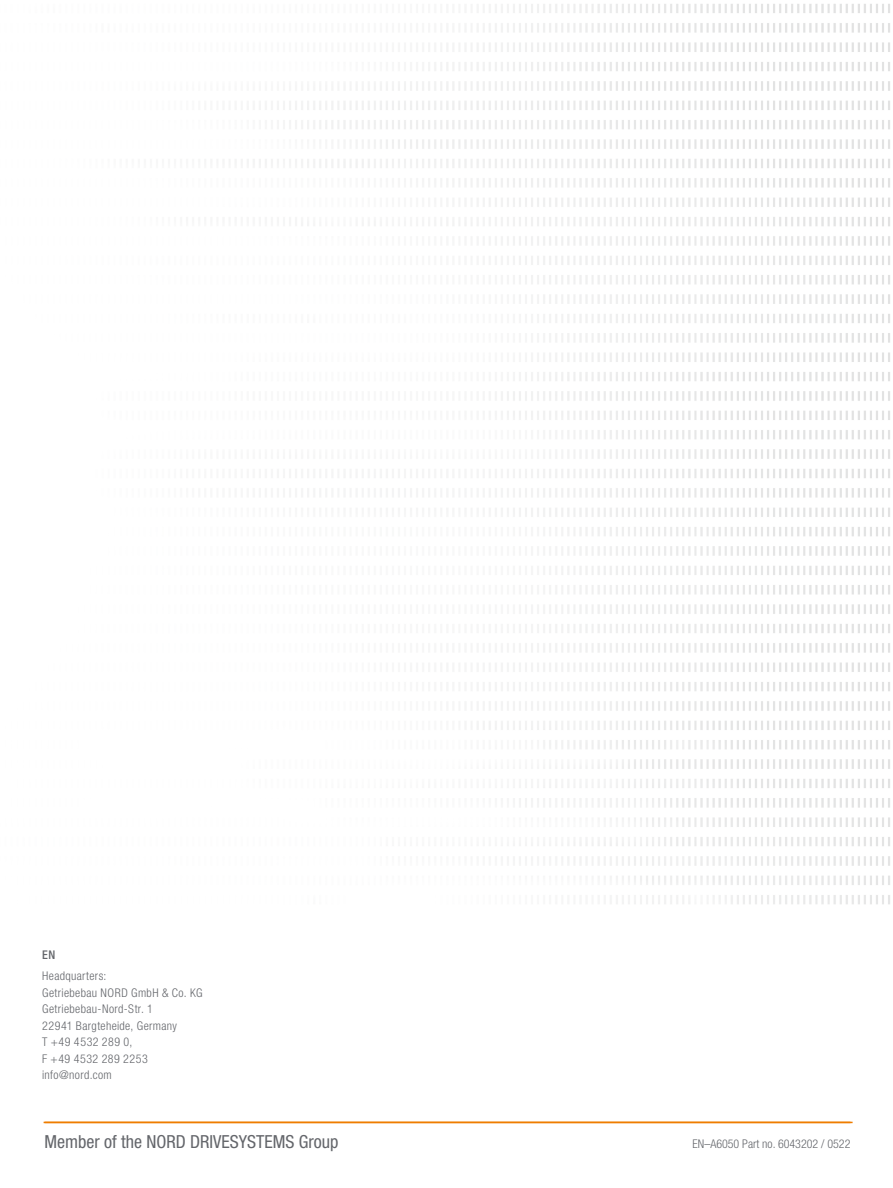
<style>
.page{position:relative;width:893px;height:1188px;background:#fff}
.page>*{position:absolute;margin:0;border:0;box-sizing:border-box;transform-origin:0 0}
.t1{font:condensed 18px "Helvetica Neue LT Std";color:#64666b}
.t2{font:300 condensed 12px "Helvetica Neue LT Std";letter-spacing:.03em;color:#64666b}
.t3{font:300 condensed 12px "Helvetica Neue LT Std";color:#64666b}
.t4{font:500 condensed 12px "Helvetica Neue LT Std";color:#64666b}
</style>
<div class="page">
<hr style="left:45px;top:1122px;width:808px;height:1px;background:#ef7d00">
<img style="left:217px;top:4px;width:673px;height:900px">
<hr style="left:44px;top:1122px;width:806px;height:1px;background:#ef7d00">
<p class="t4" style="left:42px;top:948px;width:15px">EN</p>
<p class="t2" style="left:42px;top:969px;width:66px">Headquarters:</p>
<p class="t2" style="left:42px;top:985px;width:162px">Getriebebau NORD GmbH &amp; Co. KG</p>
<p class="t2" style="left:42px;top:1002px;width:112px">Getriebebau-Nord-Str. 1</p>
<p class="t2" style="left:42px;top:1018px;width:136px">22941 Bargteheide, Germany</p>
<p class="t2" style="left:42px;top:1035px;width:92px">T +49 4532 289 0,</p>
<p class="t2" style="left:42px;top:1051px;width:107px">F +49 4532 289 2253</p>
<p class="t2" style="left:42px;top:1068px;width:71px">info@nord.com</p>
<h1 class="t1" style="left:45px;top:1131px;width:295px">Member of the NORD DRIVESYSTEMS Group</h1>
<p class="t3" style="left:693px;top:1137px;width:159px">EN–A6050 Part no. 6043202 / 0522</p>
</div>
